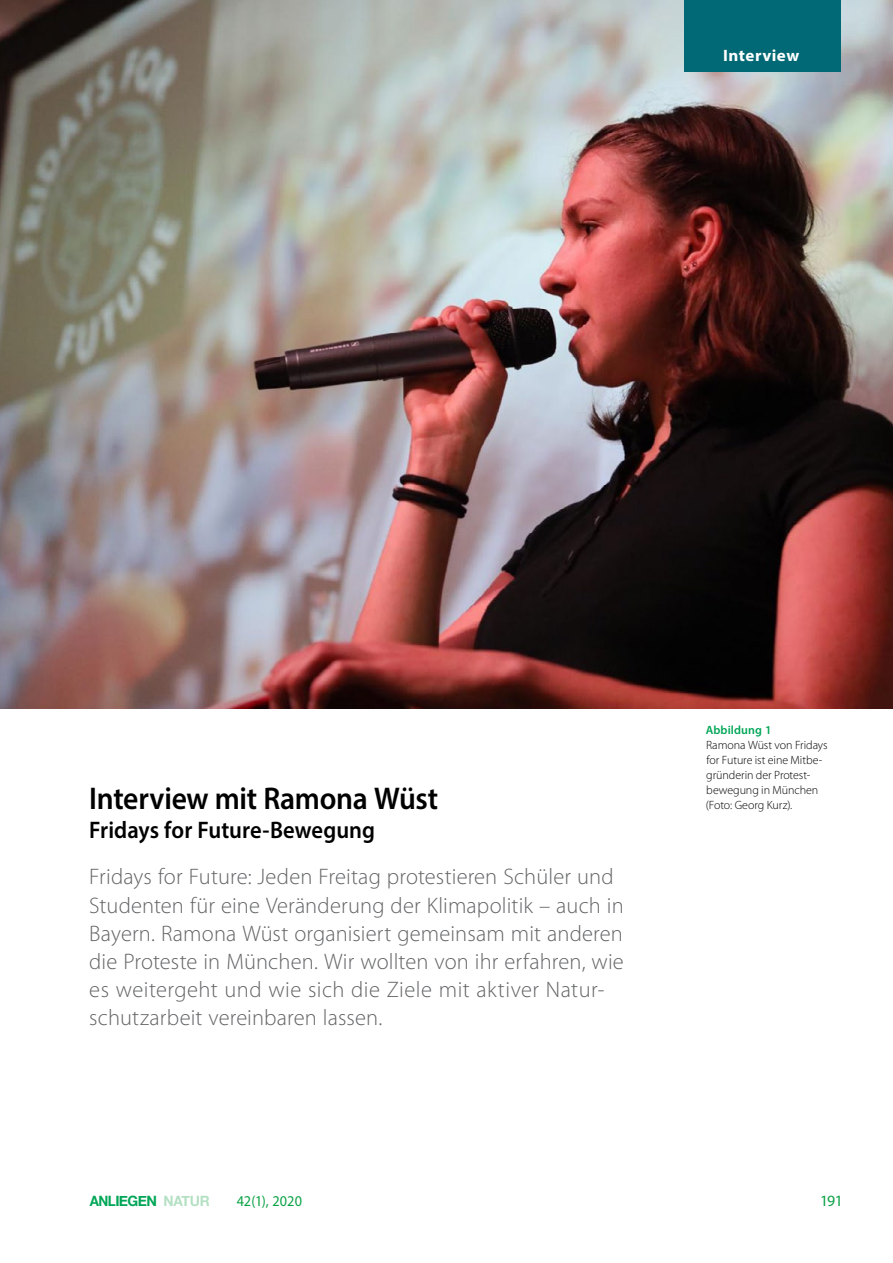
<style>
.page{position:relative;width:893px;height:1263px;background:#fff}
.page>*{position:absolute;margin:0;border:0;box-sizing:border-box;transform-origin:0 0}
.P7__Autor{font:600 31.5px "Myriad Pro";letter-spacing:-.01em;color:#000;scale:.94 1}
.P7__Autor-2{font:600 24px "Myriad Pro";color:#000;scale:.94 1}
.P1__Fließtext_2Sp{font:300 22.5px/28.2px "Myriad Pro";letter-spacing:.005em;color:#636466}
.t1{font:700 16.5px "Myriad Pro";letter-spacing:.025em;color:#fff}
.t2{font:15.75px "Myriad Pro";color:#0aa245}
.t3{font:15px "Myriad Pro";letter-spacing:.005em;color:#0aa245;scale:.95 1}
.t4{font:700 14.25px "Helvetica Neue";letter-spacing:-.035em;color:#00a657;scale:.94 1}
.P5__Bildlegende{font:300 12px/15px "Myriad Pro";letter-spacing:-.005em;color:#000}
.s1{font-weight:600;color:#00a657}
.s2{color:rgb(104 193 135/.5)}
</style>
<div class="page">
<img style="left:0;top:0;width:893px;height:708px">
<div style="left:685px;top:0;width:156px;height:71px;background:#006975"></div>
<p class="t1" style="left:723px;top:45px;width:77px">Interview</p>
<p class="P7__Autor" style="left:89px;top:779px;width:373px">Interview mit Ramona Wüst</p>
<p class="P7__Autor-2" style="left:89px;top:815px;width:306px">Fridays for Future-Bewegung</p>
<p class="P1__Fließtext_2Sp" style="left:89px;top:862px;width:536px">Fridays for Future: Jeden Freitag protestieren Schüler und Studenten für eine Veränderung der Klimapolitik – auch in Bayern. Ramona Wüst organisiert gemeinsam mit anderen die Proteste in München. Wir wollten von ihr erfahren, wie es weitergeht und wie sich die Ziele mit aktiver Natur&shy;schutzarbeit vereinbaren lassen.</p>
<p class="P5__Bildlegende" style="left:706px;top:722px;width:123px"><span class="s1">Abbildung 1<br></span>Ramona Wüst von Fridays for Future ist eine Mitbe&shy;gründerin der Protest&shy;bewegung in München (Foto: Georg Kurz).</p>
<p class="t4" style="left:90px;top:1189px;width:129px">ANLIEGEN <span class="s2">NATUR</span></p>
<p class="t3" style="left:237px;top:1192px;width:70px">42(1), 2020</p>
<p class="t2" style="left:820px;top:1191px;width:24px">191</p>
</div>
